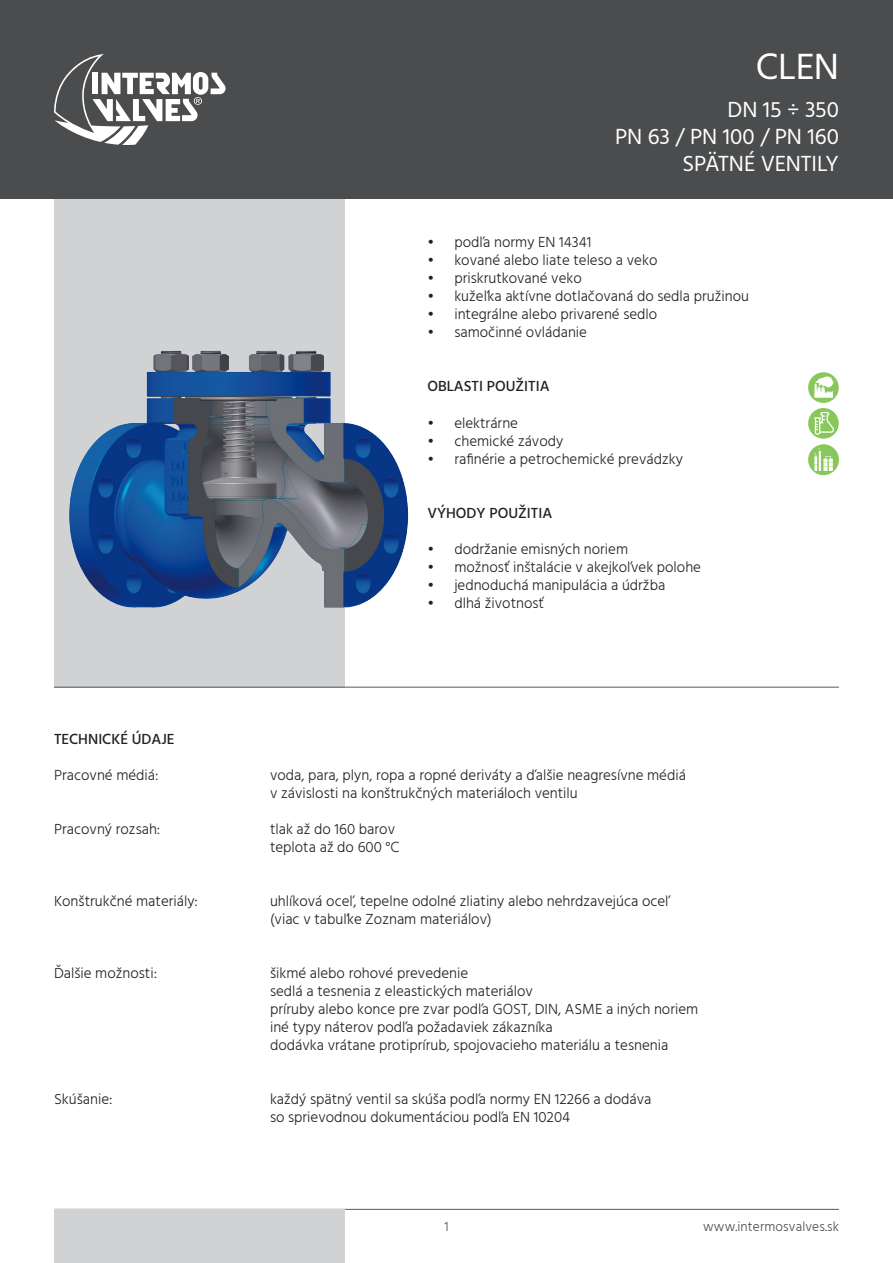
<style>
.page{position:relative;width:893px;height:1263px;background:#fff}
.page>*{position:absolute;margin:0;border:0;box-sizing:border-box;transform-origin:0 0}
.t1{font:37.5px "Hind Vadodara";color:#fff}
.t2{font:22.5px "Hind Vadodara";letter-spacing:-.005em;color:#fff}
.t3{font:300 15px "Hind Vadodara";color:#231f20}
.t4{font:500 15px "Hind Vadodara";color:#231f20}
.t5{font:300 13.5px "Hind Vadodara";letter-spacing:.01em;color:#4b4c4d}
</style>
<div class="page">
<hr style="left:54px;top:1209px;width:785px;height:1px;background:#57585a">
<div style="left:54px;top:191px;width:291px;height:496px;background:#d1d2d4"></div>
<hr style="left:54px;top:687px;width:785px;height:1px;background:#57585a">
<div style="left:0;top:0;width:893px;height:198px;background:#4b4c4d"></div>
<img style="left:69px;top:350px;width:340px;height:258px">
<div style="left:54px;top:1209px;width:291px;height:54px;background:#d1d2d4"></div>
<svg style="left:54px;top:54px;width:172px;height:91px"></svg>
<div style="left:808px;top:408px;width:31px;height:31px;background:#88c75a;border-radius:50%"></div>
<svg style="left:814px;top:412px;width:20px;height:23px"></svg>
<div style="left:808px;top:372px;width:31px;height:31px;background:#88c75a;border-radius:50%"></div>
<svg style="left:814px;top:376px;width:19px;height:22px"></svg>
<div style="left:808px;top:444px;width:31px;height:31px;background:#88c75a;border-radius:50%"></div>
<svg style="left:814px;top:447px;width:19px;height:24px"></svg>
<p class="t1" style="left:756px;top:41px;width:85px">CLEN</p>
<p class="t2" style="left:727px;top:94px;width:113px">DN 15 ÷ 350</p>
<p class="t2" style="left:615px;top:121px;width:225px">PN 63 / PN 100 / PN 160</p>
<p class="t2" style="left:683px;top:148px;width:158px">SPÄTNÉ VENTILY</p>
<p class="t3" style="left:427px;top:232px;width:165px">• podľa normy EN 14341</p>
<p class="t3" style="left:427px;top:250px;width:232px">• kované alebo liate teleso a veko</p>
<p class="t3" style="left:427px;top:268px;width:156px">• priskrutkované veko</p>
<p class="t3" style="left:427px;top:286px;width:323px">• kužeľka aktívne dotlačovaná do sedla pružinou</p>
<p class="t3" style="left:427px;top:304px;width:231px">• integrálne alebo privarené sedlo</p>
<p class="t3" style="left:427px;top:322px;width:161px">• samočinné ovládanie</p>
<p class="t4" style="left:427px;top:376px;width:124px">OBLASTI POUŽITIA</p>
<p class="t3" style="left:427px;top:412px;width:92px">• elektrárne</p>
<p class="t3" style="left:427px;top:430px;width:138px">• chemické závody</p>
<p class="t3" style="left:427px;top:448px;width:257px">• rafinérie a petrochemické prevádzky</p>
<p class="t4" style="left:427px;top:502px;width:126px">VÝHODY POUŽITIA</p>
<p class="t3" style="left:427px;top:538px;width:202px">• dodržanie emisných noriem</p>
<p class="t3" style="left:427px;top:556px;width:275px">• možnosť inštalácie v akejkoľvek polohe</p>
<p class="t3" style="left:427px;top:574px;width:239px">• jednoduchá manipulácia a údržba</p>
<p class="t3" style="left:427px;top:592px;width:118px">• dlhá životnosť</p>
<p class="t4" style="left:54px;top:727px;width:122px">TECHNICKÉ ÚDAJE</p>
<p class="t3" style="left:54px;top:764px;width:106px">Pracovné médiá:</p>
<p class="t3" style="left:270px;top:764px;width:417px">voda, para, plyn, ropa a ropné deriváty a ďalšie neagresívne médiá</p>
<p class="t3" style="left:270px;top:782px;width:309px">v závislosti na konštrukčných materiáloch ventilu</p>
<p class="t3" style="left:54px;top:818px;width:108px">Pracovný rozsah:</p>
<p class="t3" style="left:270px;top:818px;width:127px">tlak až do 160 barov</p>
<p class="t3" style="left:270px;top:836px;width:131px">teplota až do 600 °C</p>
<p class="t3" style="left:54px;top:890px;width:145px">Konštrukčné materiály:</p>
<p class="t3" style="left:270px;top:890px;width:401px">uhlíková oceľ, tepelne odolné zliatiny alebo nehrdzavejúca oceľ</p>
<p class="t3" style="left:270px;top:908px;width:223px">(viac v tabuľke Zoznam materiálov)</p>
<p class="t3" style="left:54px;top:962px;width:105px">Ďalšie možnosti:</p>
<p class="t3" style="left:270px;top:962px;width:200px">šikmé alebo rohové prevedenie</p>
<p class="t3" style="left:270px;top:980px;width:264px">sedlá a tesnenia z eleastických materiálov</p>
<p class="t3" style="left:270px;top:998px;width:430px">príruby alebo konce pre zvar podľa GOST, DIN, ASME a iných noriem</p>
<p class="t3" style="left:270px;top:1016px;width:284px">iné typy náterov podľa požadaviek zákazníka</p>
<p class="t3" style="left:270px;top:1034px;width:400px">dodávka vrátane protiprírub, spojovacieho materiálu a tesnenia</p>
<p class="t3" style="left:54px;top:1088px;width:60px">Skúšanie:</p>
<p class="t3" style="left:270px;top:1088px;width:383px">každý spätný ventil sa skúša podľa normy EN 12266 a dodáva</p>
<p class="t3" style="left:270px;top:1106px;width:302px">so sprievodnou dokumentáciou podľa EN 10204</p>
<p class="t5" style="left:444px;top:1217px;width:6px">1</p>
<p class="t5" style="left:703px;top:1217px;width:137px">www.intermosvalves.sk</p>
</div>
